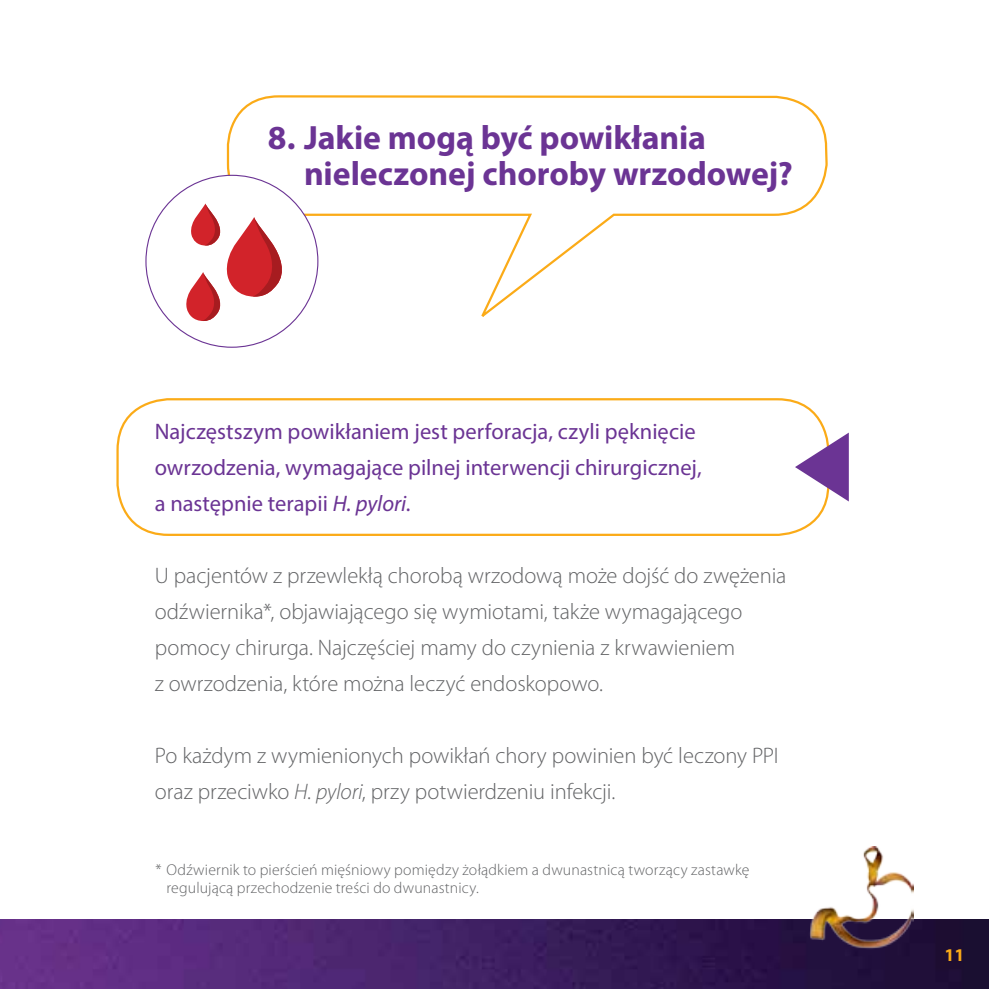
<style>
.page{position:relative;width:989px;height:989px;background:#fff}
.page>*{position:absolute;margin:0;border:0;box-sizing:border-box;transform-origin:0 0}
.t1{font:700 33.75px/36px "Myriad Pro";letter-spacing:-.005em;color:#6b3494}
.t2{font:300 22.5px/36px "Myriad Pro";letter-spacing:-.005em;color:#636466}
.t3{font:22.5px/36px "Myriad Pro";color:#6b3494}
.t4{font:700 18px "Myriad Pro";color:#fbab18}
.t5{font:300 15.75px/18px "Myriad Pro";letter-spacing:.01em;color:#636466}
.s1{font-style:italic}
</style>
<div class="page">
<img style="left:0;top:919px;width:989px;height:70px">
<img style="left:801px;top:847px;width:112px;height:105px">
<svg style="left:226px;top:95px;width:602px;height:228px"></svg>
<div style="left:116px;top:398px;width:713px;height:138px;border:2px solid #fbab18;border-radius:51px"></div>
<svg style="left:795px;top:432px;width:53px;height:69px"></svg>
<div style="left:146px;top:175px;width:172px;height:172px;background:#fff;border-radius:50%"></div>
<svg style="left:186px;top:204px;width:96px;height:117px"></svg>
<h1 class="t1" style="left:304px;top:118px;width:490px;text-indent:-36px">8. Jakie mogą być powikłania nieleczonej choroby wrzodowej?</h1>
<p class="t3" style="left:155px;top:413px;width:548px">Najczęstszym powikłaniem jest perforacja, czyli pęknięcie owrzodzenia, wymagające pilnej interwencji chirurgicznej, a następnie terapii <span class="s1">H. pylori</span>.</p>
<p class="t2" style="left:155px;top:557px;width:633px">U pacjentów z przewlekłą chorobą wrzodową może dojść do zwężenia odźwiernika*, objawiającego się wymiotami, także wymagającego pomocy chirurga. Najczęściej mamy do czynienia z krwawieniem<br>z owrzodzenia, które można leczyć endoskopowo.</p>
<p class="t2" style="left:155px;top:737px;width:625px">Po każdym z wymienionych powikłań chory powinien być leczony PPI oraz przeciwko <span class="s1">H. pylori</span>, przy potwierdzeniu infekcji.</p>
<p class="t5" style="left:167px;top:861px;width:584px;text-indent:-11px">* Odźwiernik to pierścień mięśniowy pomiędzy żołądkiem a dwunastnicą tworzący zastawkę regulującą przechodzenie treści do dwunastnicy.</p>
<p class="t4" style="left:944px;top:943px;width:21px">11</p>
</div>
